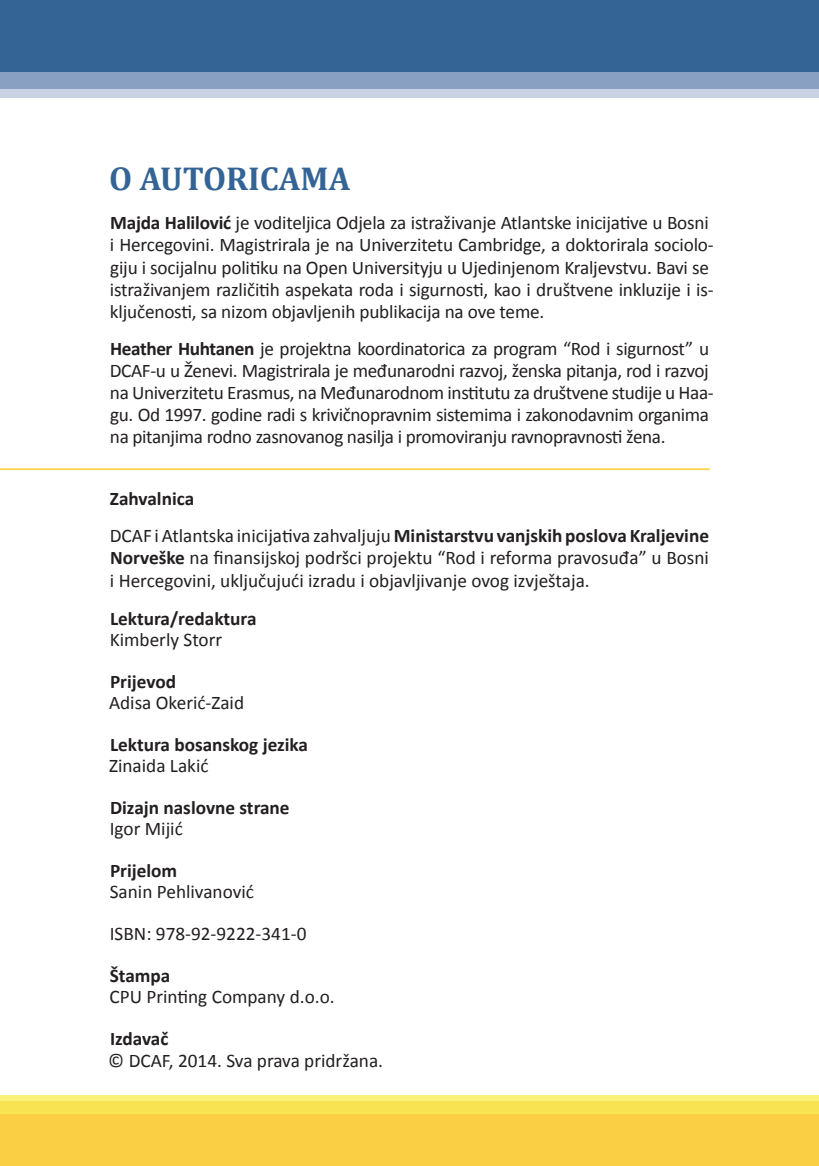
<style>
.page{position:relative;width:819px;height:1166px;background:#fff}
.page>*{position:absolute;margin:0;border:0;box-sizing:border-box;transform-origin:0 0}
.t1{font:700 33.25px "Cambria";color:#346395}
.t2{font:19.25px/22.2px "Calibri";letter-spacing:-.01em;color:#231f20}
.t3{font:700 19.25px/37.1px "Calibri";color:#231f20}
.s1{font-weight:700}
.s2{font-weight:400}
</style>
<div class="page">
<div style="left:0;top:1114px;width:819px;height:52px;background:#facf44"></div>
<div style="left:0;top:1100px;width:819px;height:14px;background:#f8e453"></div>
<div style="left:0;top:1094px;width:819px;height:6px;background:#f8f27b"></div>
<div style="left:0;top:0;width:819px;height:73px;background:#346395"></div>
<div style="left:0;top:72px;width:819px;height:17px;background:#8aa0c3"></div>
<div style="left:0;top:89px;width:819px;height:8px;background:#cad3e5"></div>
<hr style="left:0;top:468px;width:709px;height:2px;background:#fad044">
<h1 class="t1" style="left:109px;top:155px;width:242px">O AUTORICAMA</h1>
<p class="t2" style="left:110px;top:212px;width:605px"><span class="s1">Majda Halilović</span> je voditeljica Odjela za istraživanje Atlantske inicijative u Bosni i Hercegovini. Magistrirala je na Univerzitetu Cambridge, a doktorirala sociolo&shy;giju i socijalnu politiku na Open Universityju u Ujedinjenom Kraljevstvu. Bavi se istraživanjem različitih aspekata roda i sigurnosti, kao i društvene inkluzije i is&shy;ključenosti, sa nizom objavljenih publikacija na ove teme.</p>
<p class="t2" style="left:110px;top:337px;width:605px"><span class="s1">Heather Huhtanen</span> je projektna koordinatorica za program “Rod i sigurnost” u DCAF-u u Ženevi. Magistrirala je međunarodni razvoj, ženska pitanja, rod i razvoj na Univerzitetu Erasmus, na Međunarodnom institutu za društvene studije u Haa&shy;gu. Od 1997. godine radi s krivičnopravnim sistemima i zakonodavnim organima na pitanjima rodno zasnovanog nasilja i promoviranju ravnopravnosti žena.</p>
<p class="t3" style="left:110px;top:480px;width:600px">Zahvalnica<br><span class="s2">DCAF i Atlantska inicijativa zahvaljuju</span> Ministarstvu vanjskih poslova Kraljevine</p>
<p class="t2" style="left:110px;top:547px;width:600px"><span class="s1">Norveške</span> na finansijskoj podršci projektu “Rod i reforma pravosuđa” u Bosni i Hercegovini, uključujući izradu i objavljivanje ovog izvještaja.</p>
<p class="t3" style="left:110px;top:600px;width:148px">Lektura/redaktura</p>
<p class="t2" style="left:110px;top:628px;width:114px">Kimberly Storr</p>
<p class="t3" style="left:110px;top:663px;width:67px">Prijevod</p>
<p class="t2" style="left:109px;top:691px;width:137px">Adisa Okerić-Zaid</p>
<p class="t3" style="left:110px;top:726px;width:199px">Lektura bosanskog jezika</p>
<p class="t2" style="left:109px;top:754px;width:101px">Zinaida Lakić</p>
<p class="t3" style="left:110px;top:789px;width:181px">Dizajn naslovne strane</p>
<p class="t2" style="left:110px;top:817px;width:75px">Igor Mijić</p>
<p class="t3" style="left:110px;top:852px;width:69px">Prijelom</p>
<p class="t2" style="left:110px;top:871px;width:198px;line-height:42px">Sanin Pehlivanović<br>ISBN: 978-92-9222-341-0</p>
<p class="t3" style="left:110px;top:957px;width:62px">Štampa</p>
<p class="t2" style="left:109px;top:985px;width:227px">CPU Printing Company d.o.o.</p>
<p class="t3" style="left:110px;top:1020px;width:60px">Izdavač</p>
<p class="t2" style="left:108px;top:1050px;width:276px">© DCAF, 2014. Sva prava pridržana.</p>
</div>
